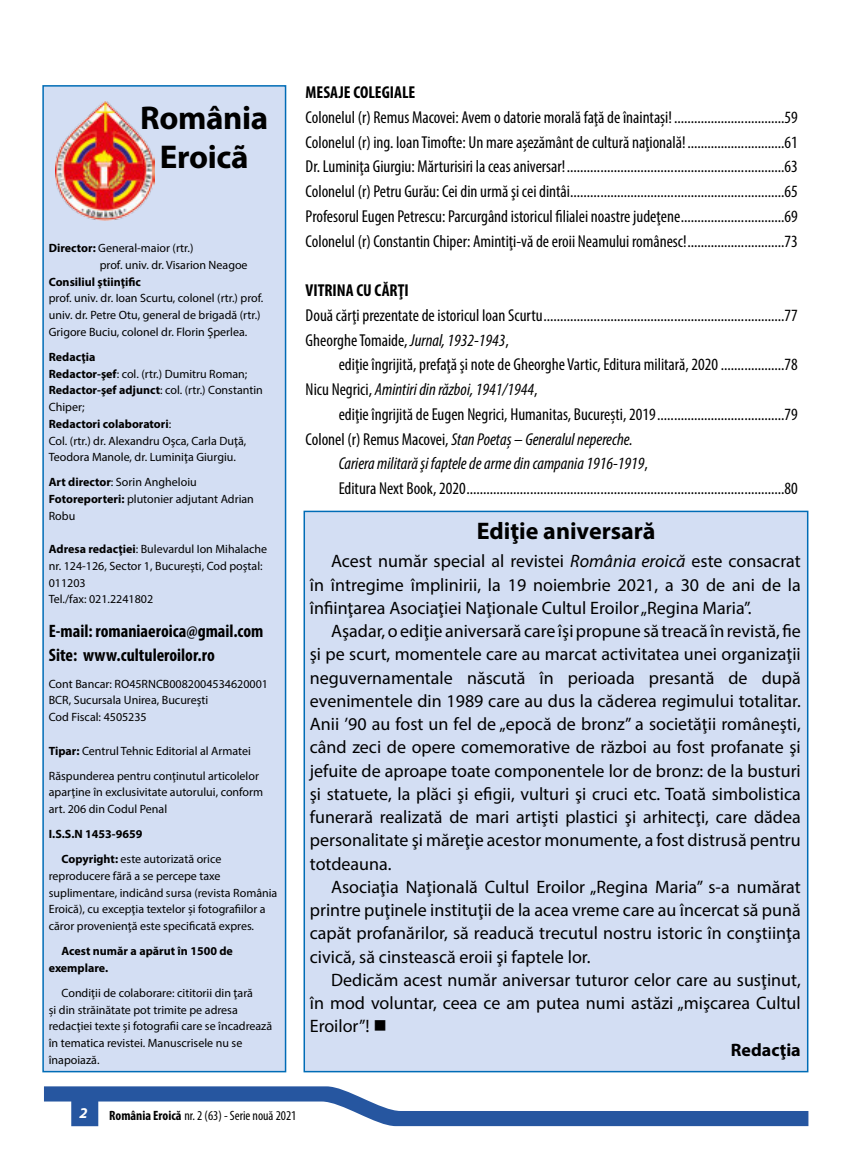
<style>
.page{position:relative;width:851px;height:1149px;background:#fff}
.page>*{position:absolute;margin:0;border:0;box-sizing:border-box;transform-origin:0 0}
.t1{font:700 33px/39.6px "Myriad Pro";letter-spacing:-.01em;color:#000;text-align:center}
.t2{font:700 24px "Myriad Pro";color:#000}
.t3{font:18px/23.2px "Myriad Pro";color:#000;text-align:justify}
.t4{font:700 condensed 18px/23.9px "Myriad Pro";color:#000}
.t5{font:700 18px "Myriad Pro";color:#000}
.t6{font:condensed 17.25px/24.8px "Myriad Pro";color:#000}
.t7{font:italic condensed 17.25px "Myriad Pro";color:#000}
.t8{font:700 condensed 17.25px "Myriad Pro";color:#000}
.t9{font:italic 700 15px "Myriad Pro";color:#fff}
.t10{font:condensed 13.5px "Myriad Pro";color:#000}
.t11{font:12px/16.6px "Myriad Pro";color:#000}
.t12{font:700 12px/25px "Myriad Pro";color:#000}
.s1{font-weight:700}
.s2{font-weight:400}
.s3{font-style:italic}
.s4{font-style:normal}
</style>
<div class="page">
<svg style="left:44px;top:1086px;width:764px;height:39px"></svg>
<div style="left:42px;top:85px;width:244px;height:986px;background:#d3def3;border:2px solid #006cb6"></div>
<img style="left:55px;top:101px;width:99px;height:119px">
<div style="left:303px;top:510px;width:505px;height:561px;background:#d3def3;border:2px solid #006cb6"></div>
<h1 class="t1" style="left:140px;top:97px;width:130px">România<br>Eroicã</h1>
<p class="t11" style="left:100px;top:239px;width:149px;text-indent:-51px"><span class="s1">Director:</span> General-maior (rtr.)<br>prof. univ. dr. Visarion Neagoe</p>
<p class="t12" style="left:49px;top:268px;width:93px">Consiliul ştiinţific</p>
<p class="t11" style="left:49px;top:290px;width:216px">prof. univ. dr. Ioan Scurtu, colonel (rtr.) prof. univ. dr. Petre Otu, general de brigadă (rtr.)<br>Grigore Buciu, colonel dr. Florin Şperlea.</p>
<p class="t11" style="left:49px;top:348px;width:215px"><span class="s1">Redacţia<br>Redactor-şef</span>: col. (rtr.) Dumitru Roman;<br><span class="s1">Redactor-şef adjunct</span>: col. (rtr.) Constantin<br>Chiper;<br><span class="s1">Redactori colaboratori</span>:<br>Col. (rtr.) dr. Alexandru Oşca, Carla Duţă,<br>Teodora Manole, dr. Luminiţa Giurgiu.</p>
<p class="t11" style="left:49px;top:473px;width:207px"><span class="s1">Art director</span>: Sorin Angheloiu<br><span class="s1">Fotoreporteri:</span> plutonier adjutant Adrian<br>Robu</p>
<p class="t11" style="left:49px;top:540px;width:220px"><span class="s1">Adresa redacţiei</span>: Bulevardul Ion Mihalache nr. 124-126, Sector 1, Bucureşti, Cod poştal:<br>011203<br>Tel./fax: 021.2241802</p>
<p class="t4" style="left:49px;top:618px;width:216px">E-mail: romaniaeroica@gmail.com<br>Site: www.cultuleroilor.ro</p>
<p class="t11" style="left:49px;top:675px;width:221px">Cont Bancar: RO45RNCB0082004534620001<br>BCR, Sucursala Unirea, Bucureşti<br>Cod Fiscal: 4505235</p>
<p class="t11" style="left:49px;top:737px;width:212px;line-height:25px"><span class="s1">Tipar:</span> Centrul Tehnic Editorial al Armatei<br>Răspunderea pentru conţinutul articolelor</p>
<p class="t11" style="left:49px;top:783px;width:216px">aparţine în exclusivitate autorului, conform art. 206 din Codul Penal</p>
<p class="t12" style="left:62px;top:821px;width:161px;text-indent:-13px">I.S.S.N 1453-9659<br>Copyright: <span class="s2">este autorizată orice</span></p>
<p class="t11" style="left:49px;top:867px;width:230px">reproducere fără a se percepe taxe suplimentare, indicând sursa (revista România Eroică), cu excepţia textelor şi fotografiilor a căror provenienţă este specificată expres.</p>
<p class="t12" style="left:49px;top:942px;width:186px;line-height:16.6px;text-indent:13px">Acest număr a apărut în 1500 de exemplare.</p>
<p class="t11" style="left:49px;top:984px;width:225px;text-indent:13px">Condiţii de colaborare: cititorii din ţară<br>şi din străinătate pot trimite pe adresa redacţiei texte şi fotografii care se încadrează în tematica revistei. Manuscrisele nu se înapoiază.</p>
<p class="t8" style="left:305px;top:81px;width:111px">MESAJE COLEGIALE</p>
<p class="t6" style="left:305px;top:104px;width:493px;text-align:justify">Colonelul (r) Remus Macovei: Avem o datorie morală faţă de înaintaşi! .................................59<br>Colonelul (r) ing. Ioan Timofte: Un mare aşezământ de cultură naţională!.............................61<br>Dr. Luminiţa Giurgiu: Mărturisiri la ceas aniversar!.................................................................63<br>Colonelul (r) Petru Gurău: Cei din urmă şi cei dintâi................................................................65<br>Profesorul Eugen Petrescu: Parcurgând istoricul filialei noastre judeţene...............................69<br>Colonelul (r) Constantin Chiper: Amintiţi-vă de eroii Neamului românesc!.............................73</p>
<p class="t8" style="left:305px;top:279px;width:105px">VITRINA CU CĂRŢI</p>
<p class="t6" style="left:305px;top:302px;width:493px">Două cărţi prezentate de istoricul Ioan Scurtu........................................................................77<br>Gheorghe Tomaide, <span class="s3">Jurnal, 1932-1943</span>,</p>
<p class="t6" style="left:305px;top:352px;width:493px;text-indent:33px">ediţie îngrijită, prefaţă şi note de Gheorghe Vartic, Editura militară, 2020 ...................78<br>Nicu Negrici, <span class="s3">Amintiri din război, 1941/1944</span>,</p>
<p class="t6" style="left:338px;top:401px;width:460px">ediţie îngrijită de Eugen Negrici, Humanitas, Bucureşti, 2019......................................79</p>
<p class="t7" style="left:305px;top:428px;width:328px"><span class="s4">Colonel (r) Remus Macovei,</span> Stan Poetaş – Generalul nepereche.</p>
<p class="t7" style="left:338px;top:453px;width:311px">Cariera militară şi faptele de arme din campania 1916-1919<span class="s4">,</span></p>
<p class="t6" style="left:338px;top:475px;width:460px">Editura Next Book, 2020...............................................................................................80</p>
<h2 class="t2" style="left:476px;top:515px;width:180px">Ediţie aniversară</h2>
<p class="t3" style="left:310px;top:549px;width:492px;text-indent:21px">Acest număr special al revistei <span class="s3">România eroică</span> este consacrat în întregime împlinirii, la 19 noiembrie 2021, a 30 de ani de la înfiinţarea Asociaţiei Naţionale Cultul Eroilor „Regina Maria”.</p>
<p class="t3" style="left:310px;top:619px;width:492px;text-indent:21px">Aşadar, o ediţie aniversară care îşi propune să treacă în revistă, fie şi pe scurt, momentele care au marcat activitatea unei organizaţii neguvernamentale născută în perioada presantă de după evenimentele din 1989 care au dus la căderea regimului totalitar.<br>Anii ’90 au fost un fel de „epocă de bronz” a societăţii româneşti, când zeci de opere comemorative de război au fost profanate şi jefuite de aproape toate componentele lor de bronz: de la busturi şi statuete, la plăci şi efigii, vulturi şi cruci etc. Toată simbolistica funerară realizată de mari artişti plastici şi arhitecţi, care dădea personalitate şi măreţie acestor monumente, a fost distrusă pentru totdeauna.</p>
<p class="t3" style="left:310px;top:874px;width:492px;text-indent:21px">Asociaţia Naţională Cultul Eroilor „Regina Maria” s-a numărat printre puţinele instituţii de la acea vreme care au încercat să pună capăt profanărilor, să readucă trecutul nostru istoric în conştiinţa civică, să cinstească eroii şi faptele lor.</p>
<p class="t3" style="left:331px;top:967px;width:471px">Dedicăm acest număr aniversar tuturor celor care au susţinut,</p>
<p class="t3" style="left:310px;top:990px;width:492px">în mod voluntar, ceea ce am putea numi astăzi „mişcarea Cultul</p>
<p class="t3" style="left:310px;top:1013px;width:78px">Eroilor”! ■</p>
<p class="t5" style="left:730px;top:1037px;width:71px">Redacţia</p>
<p class="t9" style="left:79px;top:1102px;width:10px">2</p>
<p class="t10" style="left:109px;top:1106px;width:189px"><span class="s1">România Eroică</span> nr. 2 (63) - Serie nouă 2021</p>
</div>
